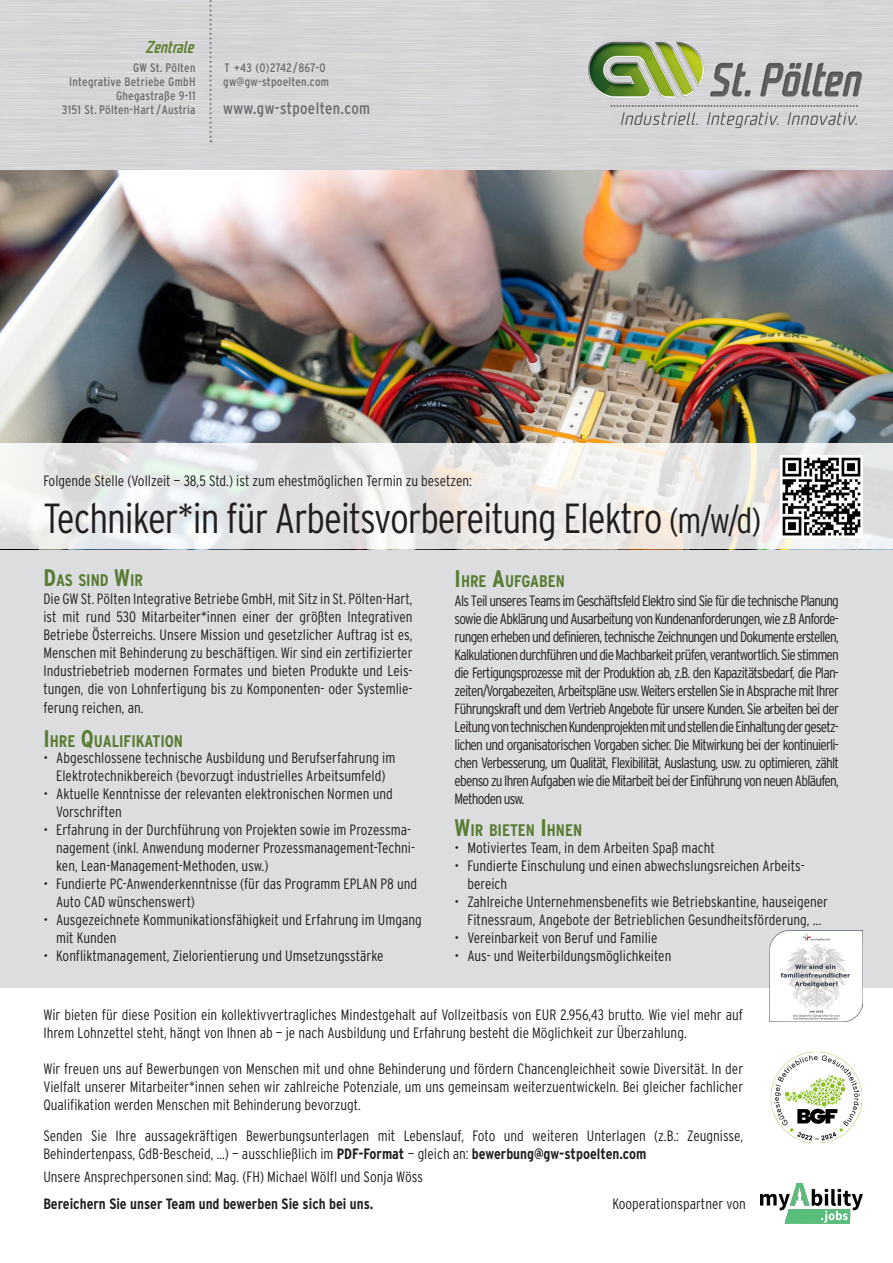
<style>
.page{position:relative;width:893px;height:1263px;background:#fff}
.page>*{position:absolute;margin:0;border:0;box-sizing:border-box;transform-origin:0 0}
.t1{font:300 42px "Interstate Condensed";letter-spacing:-.025em;color:#231f20}
.t2{font:700 condensed 16.8px "Interstate";color:#597c33}
.t3{font:condensed 16.5px "Interstate";letter-spacing:.02em;color:#6c6d70}
.t4{font:16.2px "Unicod Sans Condensed Medium Itali";color:#618235}
.t5{font:300 15px/18px "Interstate Condensed";color:#231f20}
.t6{font:700 condensed 15px "Interstate";color:#231f20}
.t7{font:condensed 12.3px/14.1px "Interstate";letter-spacing:.02em;color:#6c6d70;text-align:right}
.s1{font-size:36px}
.s2{font-size:24px}
.s3{font-family:"Interstate";font-weight:700;font-stretch:condensed}
</style>
<div class="page">
<div style="left:0;top:0;width:893px;height:171px;background:#d5d5d7"></div>
<div style="left:0;top:549px;width:893px;height:438px;background:#dcdddf"></div>
<img style="left:0;top:171px;width:893px;height:273px">
<svg style="left:0;top:444px;width:893px;height:105px"></svg>
<svg style="left:209px;top:0;width:3px;height:142px"></svg>
<img style="left:780px;top:456px;width:82px;height:81px">
<img style="left:770px;top:930px;width:92px;height:92px">
<img style="left:771px;top:1052px;width:91px;height:91px">
<img style="left:760px;top:1184px;width:102px;height:39px">
<img style="left:585px;top:32px;width:277px;height:107px">
<p class="t4" style="left:146px;top:37px;width:49px">Zentrale</p>
<p class="t7" style="left:133px;top:60px;width:64px">GW St. Pölten</p>
<p class="t7" style="left:69px;top:75px;width:128px">Integrative Betriebe GmbH<br>Ghegastraße 9-11</p>
<p class="t7" style="left:62px;top:103px;width:135px">3151 St. Pölten-Hart /Austria</p>
<p class="t7" style="left:224px;top:60px;width:103px">T +43 (0)2742/867-0</p>
<p class="t7" style="left:223px;top:75px;width:107px">gw@gw-stpoelten.com</p>
<p class="t3" style="left:223px;top:99px;width:148px">www.gw-stpoelten.com</p>
<p class="t5" style="left:43px;top:471px;width:430px">Folgende Stelle (Vollzeit — 38,5 Std.) ist zum ehestmöglichen Termin zu besetzen:</p>
<p class="t1" style="left:43px;top:495px;width:719px">Techniker*in für Arbeitsvorbereitung Elektro <span class="s1">(m/w/d)</span></p>
<p class="t2" style="left:43px;top:571px;width:101px"><span class="s2">D</span>AS SIND <span class="s2">W</span>IR</p>
<p class="t5" style="left:43px;top:590px;width:371px;text-align:justify">Die GW St. Pölten Integrative Betriebe GmbH, mit Sitz in St. Pölten‑Hart, ist mit rund 530 Mitarbeiter*innen einer der größten Integrativen Betriebe Österreichs. Unsere Mission und gesetzlicher Auftrag ist es, Menschen mit Behinderung zu beschäftigen. Wir sind ein zertifizierter Industriebetrieb modernen Formates und bieten Produkte und Leis&shy;tungen, die von Lohnfertigung bis zu Komponenten- oder Systemlie&shy;ferung reichen, an.</p>
<p class="t2" style="left:43px;top:732px;width:141px"><span class="s2">I</span>HRE <span class="s2">Q</span>UALIFIKATION</p>
<p class="t5" style="left:43px;top:749px;width:353px;text-align:center">• Abgeschlossene technische Ausbildung und Berufserfahrung im<br>Elektrotechnikbereich (bevorzugt industrielles Arbeitsumfeld)</p>
<p class="t5" style="left:56px;top:785px;width:338px;text-indent:-13px">• Aktuelle Kenntnisse der relevanten elektronischen Normen und<br>Vorschriften</p>
<p class="t5" style="left:56px;top:821px;width:360px;text-indent:-13px">• Erfahrung in der Durchführung von Projekten sowie im Prozessma&shy;nagement (inkl. Anwendung moderner Prozessmanagement-Techni&shy;ken, Lean-Management-Methoden, usw.)</p>
<p class="t5" style="left:56px;top:875px;width:363px;text-indent:-13px">• Fundierte PC-Anwenderkenntnisse (für das Programm EPLAN P8 und<br>Auto CAD wünschenswert)</p>
<p class="t5" style="left:56px;top:911px;width:367px;text-indent:-13px">• Ausgezeichnete Kommunikationsfähigkeit und Erfahrung im Umgang mit Kunden</p>
<p class="t5" style="left:43px;top:947px;width:342px">• Konfliktmanagement, Zielorientierung und Umsetzungsstärke</p>
<p class="t2" style="left:455px;top:572px;width:112px"><span class="s2">I</span>HRE <span class="s2">A</span>UFGABEN</p>
<p class="t5" style="left:455px;top:591px;width:386px;text-align:justify">Als Teil unseres Teams im Geschäftsfeld Elektro sind Sie für die technische Planung sowie die Abklärung und Ausarbeitung von Kundenanforderungen, wie z.B Anforde&shy;rungen erheben und definieren, technische Zeichnungen und Dokumente erstellen, Kalkulationen durchführen und die Machbarkeit prüfen, verantwortlich. Sie stimmen die Fertigungsprozesse mit der Produktion ab, z.B. den Kapazitätsbedarf, die Plan&shy;zeiten/Vorgabezeiten, Arbeitspläne usw. Weiters erstellen Sie in Absprache mit Ihrer Führungskraft und dem Vertrieb Angebote für unsere Kunden. Sie arbeiten bei der Leitung von technischen Kundenprojekten mit und stellen die Einhaltung der gesetz&shy;lichen und organisatorischen Vorgaben sicher. Die Mitwirkung bei der kontinuierli&shy;chen Verbesserung, um Qualität, Flexibilität, Auslastung, usw. zu optimieren, zählt ebenso zu Ihren Aufgaben wie die Mitarbeit bei der Einführung von neuen Abläufen, Methoden usw.</p>
<p class="t2" style="left:455px;top:821px;width:129px"><span class="s2">W</span>IR BIETEN <span class="s2">I</span>HNEN</p>
<p class="t5" style="left:455px;top:839px;width:262px">• Motiviertes Team, in dem Arbeiten Spaß macht</p>
<p class="t5" style="left:467px;top:857px;width:339px;text-indent:-13px">• Fundierte Einschulung und einen abwechslungsreichen Arbeits&shy;bereich</p>
<p class="t5" style="left:455px;top:893px;width:375px;text-align:center">• Zahlreiche Unternehmensbenefits wie Betriebskantine, hauseigener<br>Fitnessraum, Angebote der Betrieblichen Gesundheitsförderung, ...</p>
<p class="t5" style="left:455px;top:929px;width:204px">• Vereinbarkeit von Beruf und Familie</p>
<p class="t5" style="left:455px;top:947px;width:218px">• Aus- und Weiterbildungsmöglichkeiten</p>
<p class="t5" style="left:43px;top:1005px;width:701px">Wir bieten für diese Position ein kollektivvertragliches Mindestgehalt auf Vollzeitbasis von EUR 2.956,43 brutto. Wie viel mehr auf<br>Ihrem Lohnzettel steht, hängt von Ihnen ab — je nach Ausbildung und Erfahrung besteht die Möglichkeit zur Überzahlung.</p>
<p class="t5" style="left:43px;top:1059px;width:701px;text-align:justify">Wir freuen uns auf Bewerbungen von Menschen mit und ohne Behinderung und fördern Chancengleichheit sowie Diversität. In der Vielfalt unserer Mitarbeiter*innen sehen wir zahlreiche Potenziale, um uns gemeinsam weiterzuentwickeln. Bei gleicher fachlicher Qualifikation werden Menschen mit Behinderung bevorzugt.</p>
<p class="t5" style="left:43px;top:1127px;width:701px">Senden Sie Ihre aussagekräftigen Bewerbungsunterlagen mit Lebenslauf, Foto und weiteren Unterlagen (z.B.: Zeugnisse,<br>Behindertenpass, GdB-Bescheid, ...) — ausschließlich im <span class="s3">PDF-Format</span> — gleich an: <span class="s3">bewerbung@gw-stpoelten.com</span></p>
<p class="t5" style="left:43px;top:1167px;width:381px">Unsere Ansprechpersonen sind: Mag. (FH) Michael Wölfl und Sonja Wöss</p>
<p class="t6" style="left:43px;top:1195px;width:332px">Bereichern Sie unser Team und bewerben Sie sich bei uns.</p>
<p class="t5" style="left:612px;top:1195px;width:135px">Kooperationspartner von</p>
</div>
